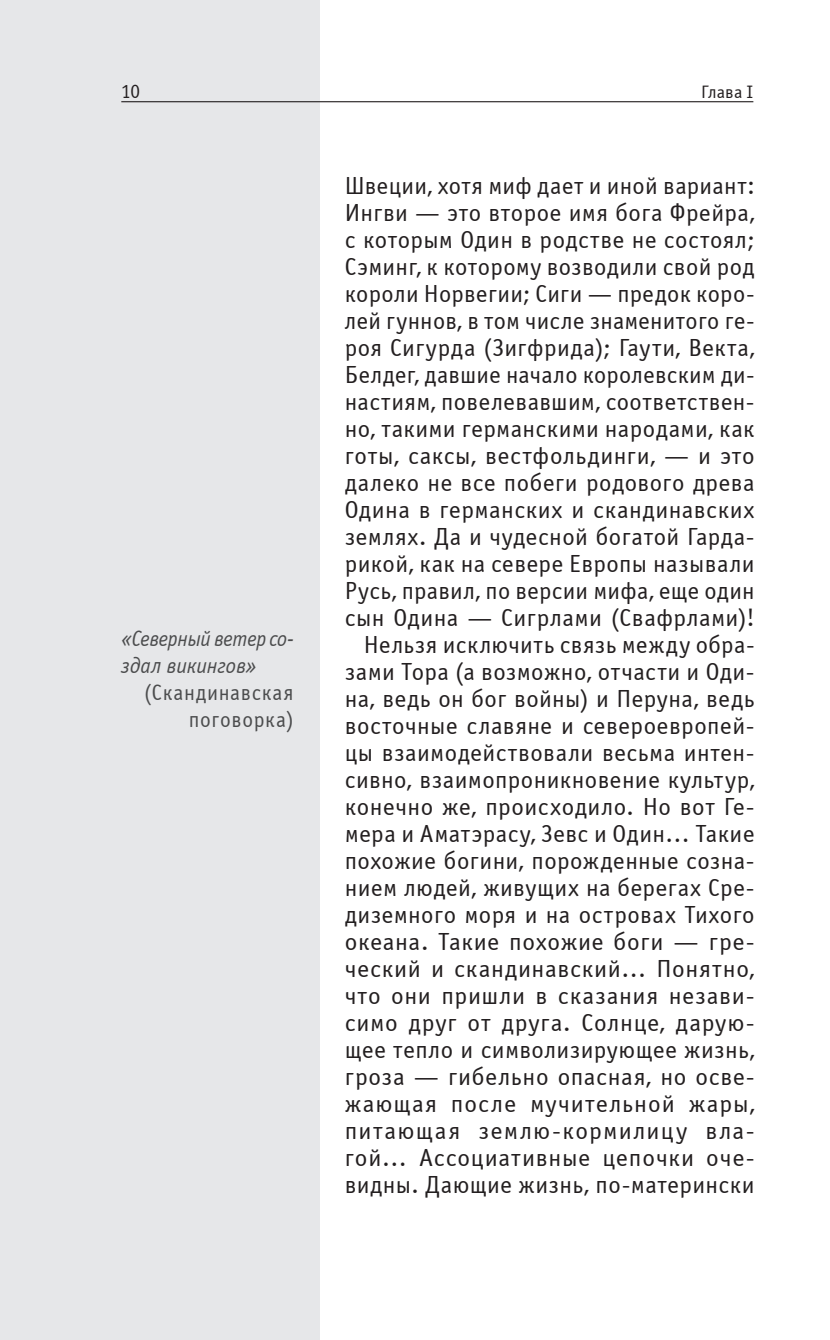
<style>
.page{position:relative;width:830px;height:1340px;background:#fff}
.page>*{position:absolute;margin:0;border:0;box-sizing:border-box;transform-origin:0 0}
.t1{font:24.75px/27px "Officina Sans C";letter-spacing:.02em;color:#231f20;text-align:right}
.t2{font:italic 22.5px/27px "Officina Sans C";letter-spacing:-.01em;color:#4b4c4d;scale:.92 1}
.t3{font:22.5px/27px "Officina Sans C";letter-spacing:.03em;color:#4b4c4d;text-align:right;scale:.95 1}
.t4{font:20.25px "Officina Sans C";color:#231f20;scale:.95 1}
.t5{font:18px "Officina Sans C";letter-spacing:.01em;color:#231f20}
</style>
<div class="page">
<div style="left:0;top:0;width:319px;height:1339px;background:#e6e7e9"></div>
<hr style="left:121px;top:101px;width:632px;height:1px;background:#231f20">
<p class="t4" style="left:121px;top:81px;width:21px">10</p>
<p class="t5" style="left:700px;top:82px;width:54px">Глава I</p>
<p class="t2" style="left:121px;top:626px;width:189px">«Северный ветер со&shy;здал викингов»</p>
<p class="t3" style="left:144px;top:679px;width:159px">(Скандинавская поговорка)</p>
<p class="t1" style="left:344px;top:173px;width:411px">Швеции, хотя миф дает и иной вариант:<br>Ингви — это второе имя бога Фрейра, с которым Один в родстве не состоял; Сэминг, к которому возводили свой род короли Норвегии; Сиги — предок коро&shy;лей гуннов, в том числе знаменитого ге&shy;роя Сигурда (Зигфрида); Гаути, Векта, Белдег, давшие начало королевским ди&shy;настиям, повелевавшим, соответствен&shy;но, такими германскими народами, как готы, саксы, вестфольдинги, — и это далеко не все побеги родового древа Одина в германских и скандинавских землях. Да и чудесной богатой Гарда&shy;рикой, как на севере Европы называли Русь, правил, по версии мифа, еще один сын Одина — Сигрлами (Свафрлами)!<br>Нельзя исключить связь между обра&shy;зами Тора (а возможно, отчасти и Оди&shy;на, ведь он бог войны) и Перуна, ведь восточные славяне и североевропей&shy;цы взаимодействовали весьма интен&shy;сивно, взаимопроникновение культур, конечно же, происходило. Но вот Ге&shy;мера и Аматэрасу, Зевс и Один… Такие похожие богини, порожденные созна&shy;нием людей, живущих на берегах Сре&shy;диземного моря и на островах Тихого океана. Такие похожие боги — гре&shy;ческий и скандинавский… Понятно, что они пришли в сказания незави&shy;симо друг от друга. Солнце, дарую&shy;щее тепло и символизирующее жизнь, гроза — гибельно опасная, но осве&shy;жающая после мучительной жары, питающая землю-кормилицу вла&shy;гой… Ассоциативные цепочки оче&shy;видны. Дающие жизнь, по-матерински</p>
</div>
